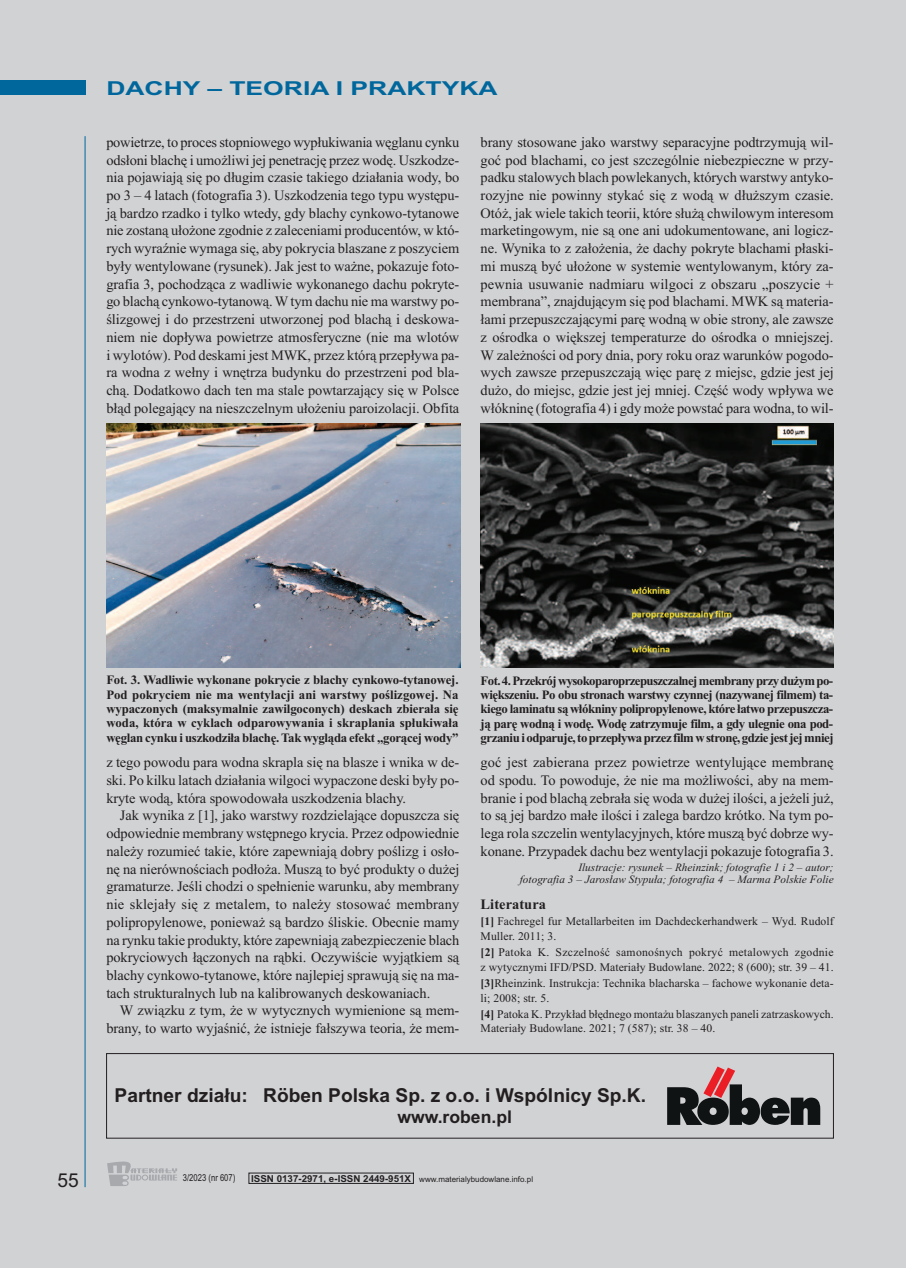
<style>
.page{position:relative;width:906px;height:1268px;background:#fff}
.page>*{position:absolute;margin:0;border:0;box-sizing:border-box;transform-origin:0 0}
.t1{font:700 19.2px "Arial";color:#231f20}
.t2{font:700 19.2px "Arial";color:#00679d;scale:1.38 1}
.t3{font:19.2px "Arial";color:#231f20}
.t4{font:700 17.55px "Arial";color:#231f20}
.t5{font:14.4px/17.7px "Times New Roman";letter-spacing:-.005em;color:#231f20;text-align:justify}
.t6{font:700 14.4px "Times New Roman";letter-spacing:.005em;color:#231f20}
.t7{font:700 12.75px/14.4px "Times New Roman";letter-spacing:-.02em;color:#231f20;text-align:justify}
.t8{font:11.7px/14.4px "Times New Roman";letter-spacing:.005em;color:#231f20}
.t9{font:11.7px/14.4px "Times New Roman";letter-spacing:.025em;color:#231f20}
.t10{font:italic 11.25px/11.2px "Times New Roman";letter-spacing:.005em;color:#231f20;text-align:right}
.t11{font:9.6px "Arial";color:#231f20;scale:.8 1}
.t12{font:7.95px "Arial";color:#231f20}
.s1{font-weight:700}
.s2{font-weight:700;font-size:9.6px}
</style>
<div class="page">
<div style="left:0;top:0;width:906px;height:1267px;background:#d1d2d4"></div>
<div style="left:0;top:81px;width:85px;height:14px;background:#00679d"></div>
<hr style="left:85px;top:136px;width:1px;height:1050px;background:#00679d">
<svg style="left:107px;top:1161px;width:70px;height:24px"></svg>
<img style="left:106px;top:423px;width:354px;height:244px">
<img style="left:480px;top:423px;width:353px;height:244px">
<div style="left:106px;top:1053px;width:727px;height:85px;border:1px solid #231f20"></div>
<svg style="left:667px;top:1066px;width:153px;height:58px"></svg>
<h1 class="t2" style="left:106px;top:77px;width:285px">DACHY – TEORIA I PRAKTYKA</h1>
<p class="t5" style="left:106px;top:133px;width:354px">powietrze, to proces stopniowego wypłukiwania węglanu cynku odsłoni blachę i umożliwi jej penetrację przez wodę. Uszkodze&shy;nia pojawiają się po długim czasie takiego działania wody, bo po 3 – 4 latach (fotografia 3). Uszkodzenia tego typu występu&shy;ją bardzo rzadko i tylko wtedy, gdy blachy cynkowo-tytanowe nie zostaną ułożone zgodnie z zaleceniami producentów, w któ&shy;rych wyraźnie wymaga się, aby pokrycia blaszane z poszyciem były wentylowane (rysunek). Jak jest to ważne, pokazuje foto&shy;grafia 3, pochodząca z wadliwie wykonanego dachu pokryte&shy;go blachą cynkowo-tytanową. W tym dachu nie ma warstwy po&shy;ślizgowej i do przestrzeni utworzonej pod blachą i deskowa&shy;niem nie dopływa powietrze atmosferyczne (nie ma wlotów i wylotów). Pod deskami jest MWK, przez którą przepływa pa&shy;ra wodna z wełny i wnętrza budynku do przestrzeni pod bla&shy;chą. Dodatkowo dach ten ma stale powtarzający się w Polsce błąd polegający na nieszczelnym ułożeniu paroizolacji. Obfita</p>
<p class="t5" style="left:480px;top:133px;width:354px">brany stosowane jako warstwy separacyjne podtrzymują wil&shy;goć pod blachami, co jest szczególnie niebezpieczne w przy&shy;padku stalowych blach powlekanych, których warstwy antyko&shy;rozyjne nie powinny stykać się z wodą w dłuższym czasie.<br>Otóż, jak wiele takich teorii, które służą chwilowym interesom marketingowym, nie są one ani udokumentowane, ani logicz&shy;ne. Wynika to z założenia, że dachy pokryte blachami płaski&shy;mi muszą być ułożone w systemie wentylowanym, który za&shy;pewnia usuwanie nadmiaru wilgoci z obszaru „poszycie + membrana”, znajdującym się pod blachami. MWK są materia&shy;łami przepuszczającymi parę wodną w obie strony, ale zawsze z ośrodka o większej temperaturze do ośrodka o mniejszej.<br>W zależności od pory dnia, pory roku oraz warunków pogodo&shy;wych zawsze przepuszczają więc parę z miejsc, gdzie jest jej dużo, do miejsc, gdzie jest jej mniej. Część wody wpływa we włókninę (fotografia 4) i gdy może powstać para wodna, to wil-</p>
<h1 class="t3" style="left:57px;top:1168px;width:23px">55</h1>
<p class="t7" style="left:106px;top:672px;width:354px">Fot. 3. Wadliwie wykonane pokrycie z blachy cynkowo-tytanowej.<br>Pod pokryciem nie ma wentylacji ani warstwy poślizgowej. Na wypaczonych (maksymalnie zawilgoconych) deskach zbierała się woda, która w cyklach odparowywania i skraplania spłukiwała węglan cynku i uszkodziła blachę. Tak wygląda efekt „gorącej wody”</p>
<p class="t7" style="left:480px;top:673px;width:354px">Fot.4.Przekrójwysokoparoprzepuszczalnejmembranyprzydużympo&shy;większeniu. Po obu stronach warstwy czynnej (nazywanej filmem) ta&shy;kiego laminatu są włókniny polipropylenowe, które łatwo przepuszcza&shy;ją parę wodną i wodę. Wodę zatrzymuje film, a gdy ulegnie ona pod&shy;grzaniuiodparuje,toprzepływaprzez filmwstronę,gdzie jestjejmniej</p>
<p class="t5" style="left:106px;top:753px;width:354px">z tego powodu para wodna skrapla się na blasze i wnika w de&shy;ski. Po kilku latach działania wilgoci wypaczone deski były po&shy;kryte wodą, która spowodowała uszkodzenia blachy.</p>
<p class="t5" style="left:106px;top:806px;width:354px;text-indent:14px">Jak wynika z [1], jako warstwy rozdzielające dopuszcza się odpowiednie membrany wstępnego krycia. Przez odpowiednie należy rozumieć takie, które zapewniają dobry poślizg i osło&shy;nę na nierównościach podłoża. Muszą to być produkty o dużej gramaturze. Jeśli chodzi o spełnienie warunku, aby membrany nie sklejały się z metalem, to należy stosować membrany polipropylenowe, ponieważ są bardzo śliskie. Obecnie mamy na rynku takie produkty, które zapewniają zabezpieczenie blach pokryciowych łączonych na rąbki. Oczywiście wyjątkiem są blachy cynkowo-tytanowe, które najlepiej sprawują się na ma&shy;tach strukturalnych lub na kalibrowanych deskowaniach.</p>
<p class="t5" style="left:106px;top:1001px;width:354px;text-align:right">W związku z tym, że w wytycznych wymienione są mem&shy;brany, to warto wyjaśnić, że istnieje fałszywa teoria, że mem-</p>
<p class="t5" style="left:480px;top:753px;width:354px">goć jest zabierana przez powietrze wentylujące membranę od spodu. To powoduje, że nie ma możliwości, aby na mem&shy;branie i pod blachą zebrała się woda w dużej ilości, a jeżeli już, to są jej bardzo małe ilości i zalega bardzo krótko. Na tym po&shy;lega rola szczelin wentylacyjnych, które muszą być dobrze wy&shy;konane. Przypadek dachu bez wentylacji pokazuje fotografia 3.</p>
<p class="t10" style="left:520px;top:861px;width:315px">Ilustracje: rysunek – Rheinzink; fotografie 1 i 2 – autor;<br>fotografia 3 – Jarosław Stypuła; fotografia 4 – Marma Polskie Folie</p>
<p class="t6" style="left:480px;top:895px;width:67px">Literatura</p>
<p class="t8" style="left:480px;top:913px;width:354px"><span class="s1">[1]</span> Fachregel fur Metallarbeiten im Dachdeckerhandwerk – Wyd. Rudolf<br>Muller. 2011; 3.</p>
<p class="t9" style="left:480px;top:944px;width:354px"><span class="s1">[2]</span> Patoka K. Szczelność samonośnych pokryć metalowych zgodnie z wytycznymi IFD/PSD. Materiały Budowlane. 2022; 8 (600); str. 39 – 41.</p>
<p class="t8" style="left:480px;top:975px;width:354px"><span class="s1">[3]</span>Rheinzink. Instrukcja: Technika blacharska – fachowe wykonanie deta&shy;li; 2008; str. 5.</p>
<p class="t8" style="left:480px;top:1006px;width:354px"><span class="s1">[4]</span> Patoka K. Przykład błędnego montażu blaszanych paneli zatrzaskowych.<br>Materiały Budowlane. 2021; 7 (587); str. 38 – 40.</p>
<h1 class="t1" style="left:115px;top:1084px;width:533px">Partner działu: Röben Polska Sp. z o.o. i Wspólnicy Sp.K.</h1>
<p class="t4" style="left:397px;top:1106px;width:116px">www.roben.pl</p>
<p class="t11" style="left:183px;top:1171px;width:67px">3/2023 (nr 607)</p>
<p class="t12" style="left:251px;top:1174px;width:283px"><span class="s2">ISSN 0137-2971, e-ISSN 2449-951X</span> www.materialybudowlane.info.pl</p>
</div>
